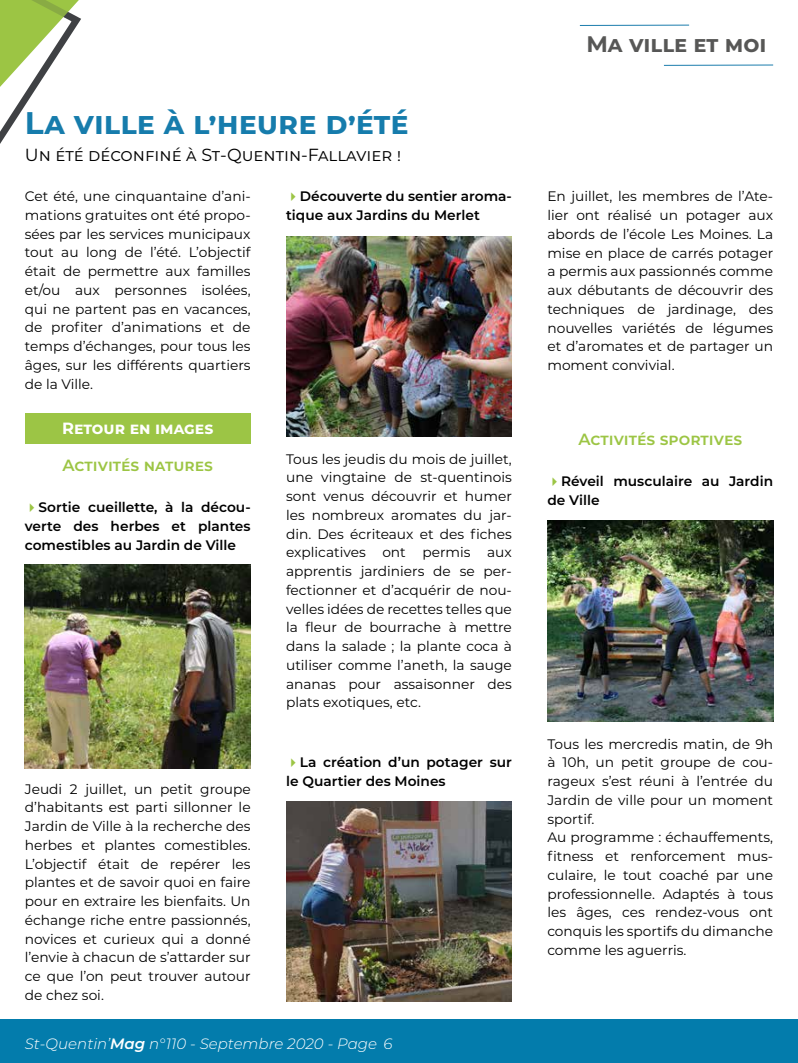
<style>
.page{position:relative;width:798px;height:1063px;background:#fff}
.page>*{position:absolute;margin:0;border:0;box-sizing:border-box;transform-origin:0 0}
.t1{font:700 31.25px "Montserrat";color:#167cac}
.t2{font:700 22.5px "Montserrat";color:#575756}
.t3{font:17.5px "Montserrat";color:#000}
.t4{font:600 16.25px "Montserrat";color:#9cc544}
.t5{font:700 16.25px "Montserrat";color:#fff}
.t6{font:italic 300 15px "Montserrat";color:#fff}
.t7{font:13.75px/18.8px "Montserrat";color:#000;text-align:justify}
.t8{font:600 13.75px/18.8px "Montserrat";color:#000}
.s1{color:#9cc545}
.s2{font-weight:600}
</style>
<div class="page">
<div style="left:0;top:1020px;width:797px;height:43px;background:#037cac"></div>
<svg style="left:0;top:0;width:81px;height:144px"></svg>
<hr style="left:579px;top:25px;width:109px;height:1px;background:#1a7cac">
<hr style="left:663px;top:65px;width:109px;height:1px;background:#1a7cac">
<img style="left:25px;top:565px;width:225px;height:204px">
<img style="left:286px;top:237px;width:225px;height:200px">
<img style="left:547px;top:521px;width:225px;height:200px">
<img style="left:286px;top:802px;width:225px;height:200px">
<div style="left:25px;top:414px;width:225px;height:30px;background:#9cc545"></div>
<h1 class="t1" style="left:25px;top:100px;width:385px">La ville à l’heure d’été</h1>
<p class="t3" style="left:25px;top:143px;width:378px">Un été déconfiné à St-Quentin-Fallavier !</p>
<p class="t7" style="left:25px;top:186px;width:228px">Cet été, une cinquantaine d’ani&shy;mations gratuites ont été propo&shy;sées par les services municipaux tout au long de l’été. L’objectif était de permettre aux familles et/ou aux personnes isolées, qui ne partent pas en vacances, de profiter d’animations et de temps d’échanges, pour tous les âges, sur les différents quartiers de la Ville.</p>
<p class="t8" style="left:286px;top:186px;width:227px"><span class="s1">✔</span>Découverte du sentier aroma&shy;tique aux Jardins du Merlet</p>
<p class="t5" style="left:62px;top:416px;width:153px">Retour en images</p>
<p class="t4" style="left:62px;top:454px;width:152px">Activités natures</p>
<p class="t8" style="left:25px;top:497px;width:227px;text-align:justify"><span class="s1">✔</span>Sortie cueillette, à la décou&shy;verte des herbes et plantes comestibles au Jardin de Ville</p>
<p class="t7" style="left:25px;top:779px;width:227px">Jeudi 2 juillet, un petit groupe d’habitants est parti sillonner le Jardin de Ville à la recherche des herbes et plantes comestibles.<br>L’objectif était de repérer les plantes et de savoir quoi en faire pour en extraire les bienfaits. Un échange riche entre passionnés, novices et curieux qui a donné l’envie à chacun de s’attarder sur ce que l’on peut trouver autour de chez soi.</p>
<p class="t7" style="left:286px;top:449px;width:227px">Tous les jeudis du mois de juillet, une vingtaine de st-quentinois sont venus découvrir et humer les nombreux aromates du jar&shy;din. Des écriteaux et des fiches explicatives ont permis aux apprentis jardiniers de se per&shy;fectionner et d’acquérir de nou&shy;velles idées de recettes telles que la fleur de bourrache à mettre dans la salade ; la plante coca à utiliser comme l’aneth, la sauge ananas pour assaisonner des plats exotiques, etc.</p>
<p class="t8" style="left:286px;top:753px;width:227px"><span class="s1">✔</span>La création d’un potager sur le Quartier des Moines</p>
<p class="t6" style="left:25px;top:1034px;width:369px">St-Quentin’<span class="s2">Mag</span> n°110 - Septembre 2020 - Page 6</p>
<h2 class="t2" style="left:586px;top:28px;width:182px">Ma ville et moi</h2>
<p class="t7" style="left:547px;top:187px;width:227px">En juillet, les membres de l’Ate&shy;lier ont réalisé un potager aux abords de l’école Les Moines. La mise en place de carrés potager a permis aux passionnés comme aux débutants de découvrir des techniques de jardinage, des nouvelles variétés de légumes et d’aromates et de partager un moment convivial.</p>
<p class="t4" style="left:578px;top:428px;width:165px">Activités sportives</p>
<p class="t8" style="left:547px;top:471px;width:227px"><span class="s1">✔</span>Réveil musculaire au Jardin de Ville</p>
<p class="t7" style="left:547px;top:734px;width:227px;text-align:left">Tous les mercredis matin, de 9h à 10h, un petit groupe de cou&shy;rageux s’est réuni à l’entrée du<br>Jardin de ville pour un moment sportif.<br>Au programme : échauffements, fitness et renforcement mus&shy;culaire, le tout coaché par une professionnelle. Adaptés à tous les âges, ces rendez-vous ont conquis les sportifs du dimanche comme les aguerris.</p>
</div>
